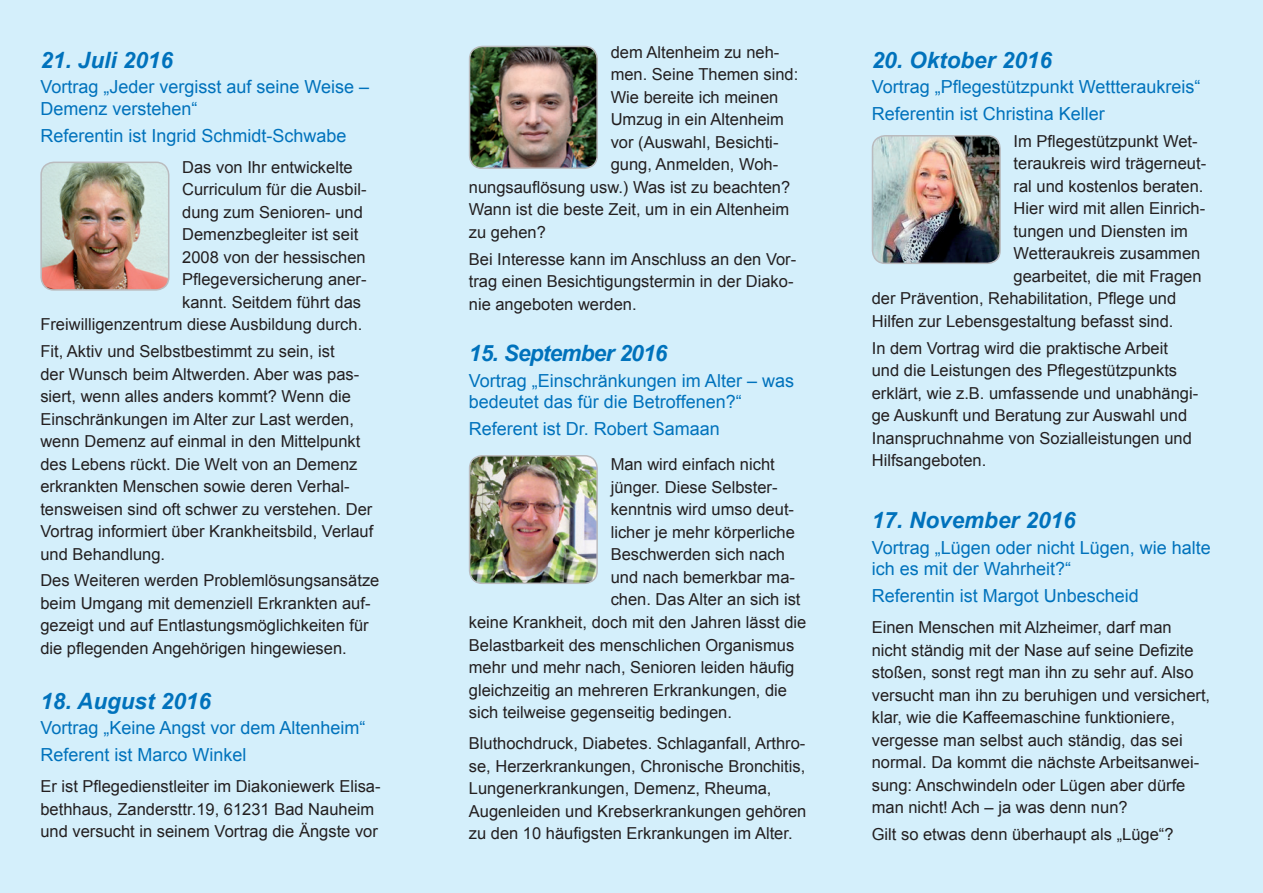
<style>
.page{position:relative;width:1263px;height:893px;background:#d4effb}
.page>*{position:absolute;margin:0;border:0;box-sizing:border-box;transform-origin:0 0}
.t1{font:italic 700 22.5px "Arial";color:#0072bc}
.t2{font:italic 700 22.5px "Arial";letter-spacing:-.03em;color:#0072bc}
.t3{font:18px/21.6px "Arial";color:#0072bc}
.t4{font:16.5px/22.5px "Arial";color:#231f20}
</style>
<div class="page">
<img style="left:41px;top:162px;width:128px;height:126px">
<div style="left:40px;top:162px;width:129px;height:129px;border:2px solid #babbbe;border-radius:13px"></div>
<img style="left:470px;top:456px;width:127px;height:127px">
<div style="left:469px;top:455px;width:129px;height:129px;border:2px solid #babbbe;border-radius:13px"></div>
<img style="left:470px;top:46px;width:127px;height:122px">
<div style="left:469px;top:46px;width:129px;height:123px;border:2px solid #babbbe;border-radius:13px"></div>
<img style="left:872px;top:136px;width:128px;height:127px">
<div style="left:872px;top:135px;width:129px;height:129px;border:2px solid #babbbe;border-radius:13px"></div>
<h1 class="t1" style="left:40px;top:45px;width:134px">21. Juli 2016</h1>
<p class="t3" style="left:40px;top:76px;width:330px">Vortrag „Jeder vergisst auf seine Weise –<br>Demenz verstehen“</p>
<p class="t3" style="left:40px;top:125px;width:308px">Referentin ist Ingrid Schmidt-Schwabe</p>
<p class="t4" style="left:182px;top:156px;width:172px">Das von Ihr entwickelte</p>
<p class="t4" style="left:182px;top:178px;width:186px">Curriculum für die Ausbil-</p>
<p class="t4" style="left:182px;top:201px;width:182px">dung zum Senioren- und</p>
<p class="t4" style="left:182px;top:223px;width:178px">Demenzbegleiter ist seit</p>
<p class="t4" style="left:182px;top:246px;width:185px">2008 von der hessischen</p>
<p class="t4" style="left:182px;top:268px;width:186px">Pflegeversicherung aner-</p>
<p class="t4" style="left:182px;top:291px;width:180px">kannt. Seitdem führt das</p>
<p class="t4" style="left:40px;top:313px;width:323px">Freiwilligenzentrum diese Ausbildung durch.</p>
<p class="t4" style="left:40px;top:340px;width:334px">Fit, Aktiv und Selbstbestimmt zu sein, ist<br>der Wunsch beim Altwerden. Aber was pas&shy;siert, wenn alles anders kommt? Wenn die Einschränkungen im Alter zur Last werden, wenn Demenz auf einmal in den Mittelpunkt des Lebens rückt. Die Welt von an Demenz erkrankten Menschen sowie deren Verhal&shy;tensweisen sind oft schwer zu verstehen. Der Vortrag informiert über Krankheitsbild, Verlauf und Behandlung.</p>
<p class="t4" style="left:40px;top:569px;width:340px">Des Weiteren werden Problemlösungsansätze beim Umgang mit demenziell Erkrankten auf&shy;gezeigt und auf Entlastungsmöglichkeiten für die pflegenden Angehörigen hingewiesen.</p>
<h1 class="t1" style="left:40px;top:686px;width:172px">18. August 2016</h1>
<p class="t3" style="left:40px;top:715px;width:327px;line-height:26.7px">Vortrag „Keine Angst vor dem Altenheim“<br>Referent ist Marco Winkel</p>
<p class="t4" style="left:40px;top:775px;width:342px">Er ist Pflegedienstleiter im Diakoniewerk Elisa&shy;bethhaus, Zandersttr.19, 61231 Bad Nauheim und versucht in seinem Vortrag die Ängste vor</p>
<p class="t4" style="left:611px;top:41px;width:170px">dem Altenheim zu neh-</p>
<p class="t4" style="left:611px;top:63px;width:189px">men. Seine Themen sind:</p>
<p class="t4" style="left:611px;top:86px;width:169px">Wie bereite ich meinen</p>
<p class="t4" style="left:611px;top:108px;width:175px">Umzug in ein Altenheim</p>
<p class="t4" style="left:611px;top:131px;width:169px">vor (Auswahl, Besichti-</p>
<p class="t4" style="left:611px;top:153px;width:169px">gung, Anmelden, Woh-</p>
<p class="t4" style="left:469px;top:176px;width:323px">nungsauflösung usw.) Was ist zu beachten?</p>
<p class="t4" style="left:469px;top:198px;width:322px">Wann ist die beste Zeit, um in ein Altenheim</p>
<p class="t4" style="left:469px;top:221px;width:79px">zu gehen?</p>
<p class="t4" style="left:469px;top:248px;width:329px">Bei Interesse kann im Anschluss an den Vor&shy;trag einen Besichtigungstermin in der Diako&shy;nie angeboten werden.</p>
<h1 class="t2" style="left:469px;top:338px;width:200px">15. September 2016</h1>
<p class="t3" style="left:469px;top:370px;width:327px">Vortrag „Einschränkungen im Alter – was bedeutet das für die Betroffenen?“</p>
<p class="t3" style="left:469px;top:418px;width:253px">Referent ist Dr. Robert Samaan</p>
<p class="t4" style="left:611px;top:454px;width:166px">Man wird einfach nicht</p>
<p class="t4" style="left:611px;top:476px;width:168px">jünger. Diese Selbster-</p>
<p class="t4" style="left:611px;top:499px;width:185px">kenntnis wird umso deut-</p>
<p class="t4" style="left:611px;top:521px;width:186px">licher je mehr körperliche</p>
<p class="t4" style="left:611px;top:544px;width:176px">Beschwerden sich nach</p>
<p class="t4" style="left:611px;top:566px;width:186px">und nach bemerkbar ma-</p>
<p class="t4" style="left:611px;top:589px;width:191px">chen. Das Alter an sich ist</p>
<p class="t4" style="left:469px;top:611px;width:339px">keine Krankheit, doch mit den Jahren lässt die</p>
<p class="t4" style="left:469px;top:634px;width:327px">Belastbarkeit des menschlichen Organismus</p>
<p class="t4" style="left:469px;top:656px;width:327px">mehr und mehr nach, Senioren leiden häufig</p>
<p class="t4" style="left:469px;top:679px;width:320px">gleichzeitig an mehreren Erkrankungen, die</p>
<p class="t4" style="left:469px;top:701px;width:265px">sich teilweise gegenseitig bedingen.</p>
<p class="t4" style="left:469px;top:732px;width:339px">Bluthochdruck, Diabetes. Schlaganfall, Arthro&shy;se, Herzerkrankungen, Chronische Bronchitis, Lungenerkrankungen, Demenz, Rheuma, Augenleiden und Krebserkrankungen gehören zu den 10 häufigsten Erkrankungen im Alter.</p>
<h1 class="t1" style="left:872px;top:45px;width:182px">20. Oktober 2016</h1>
<p class="t3" style="left:872px;top:74px;width:330px;line-height:26.7px">Vortrag „Pflegestützpunkt Wettteraukreis“<br>Referentin ist Christina Keller</p>
<p class="t4" style="left:1013px;top:130px;width:186px">Im Pflegestützpunkt Wet-</p>
<p class="t4" style="left:1013px;top:153px;width:194px">teraukreis wird trägerneut-</p>
<p class="t4" style="left:1013px;top:175px;width:191px">ral und kostenlos beraten.</p>
<p class="t4" style="left:1013px;top:198px;width:193px">Hier wird mit allen Einrich-</p>
<p class="t4" style="left:1013px;top:220px;width:176px">tungen und Diensten im</p>
<p class="t4" style="left:1013px;top:243px;width:188px">Wetteraukreis zusammen</p>
<p class="t4" style="left:1013px;top:265px;width:190px">gearbeitet, die mit Fragen</p>
<p class="t4" style="left:872px;top:288px;width:306px">der Prävention, Rehabilitation, Pflege und</p>
<p class="t4" style="left:872px;top:310px;width:303px">Hilfen zur Lebensgestaltung befasst sind.</p>
<p class="t4" style="left:872px;top:337px;width:328px">In dem Vortrag wird die praktische Arbeit und die Leistungen des Pflegestützpunkts erklärt, wie z.B. umfassende und unabhängi&shy;ge Auskunft und Beratung zur Auswahl und Inanspruchnahme von Sozialleistungen und Hilfsangeboten.</p>
<h1 class="t1" style="left:872px;top:505px;width:205px">17. November 2016</h1>
<p class="t3" style="left:872px;top:537px;width:341px">Vortrag „Lügen oder nicht Lügen, wie halte ich es mit der Wahrheit?“</p>
<p class="t3" style="left:872px;top:585px;width:269px">Referentin ist Margot Unbescheid</p>
<p class="t4" style="left:872px;top:616px;width:340px">Einen Menschen mit Alzheimer, darf man nicht ständig mit der Nase auf seine Defizite stoßen, sonst regt man ihn zu sehr auf. Also versucht man ihn zu beruhigen und versichert, klar, wie die Kaffeemaschine funktioniere, vergesse man selbst auch ständig, das sei normal. Da kommt die nächste Arbeitsanwei&shy;sung: Anschwindeln oder Lügen aber dürfe man nicht! Ach – ja was denn nun?</p>
<p class="t4" style="left:872px;top:823px;width:303px">Gilt so etwas denn überhaupt als „Lüge“?</p>
</div>
